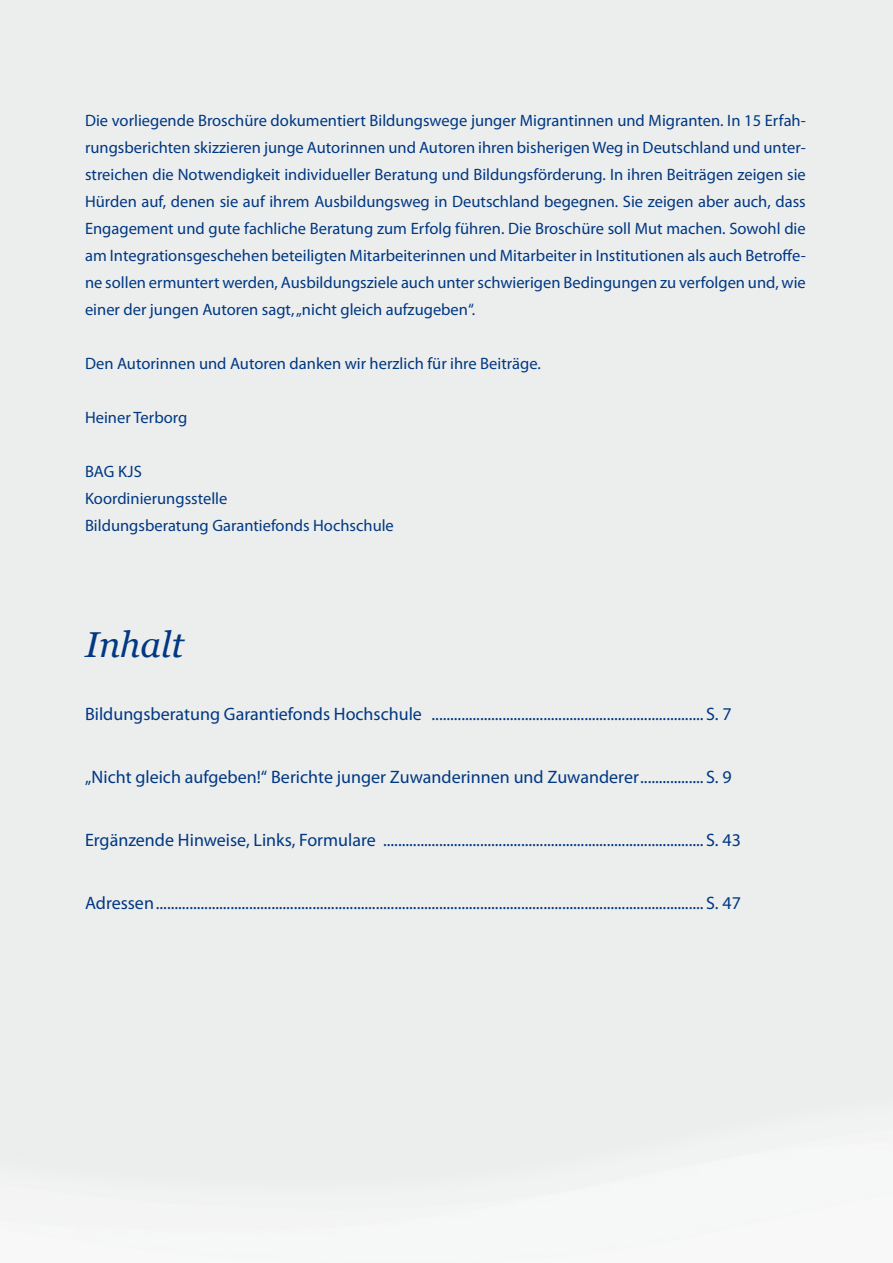
<style>
.page{position:relative;width:893px;height:1263px;background:#eceded}
.page>*{position:absolute;margin:0;border:0;box-sizing:border-box;transform-origin:0 0}
.t1{font:italic 36px "Georgia";color:#003882}
.t2{font:18px "Myriad Pro";color:#003882}
.t3{font:16.5px/27px "Myriad Pro";color:#003882;text-align:justify}
</style>
<div class="page">
<img style="left:0;top:1156px;width:893px;height:107px">
<p class="t3" style="left:85px;top:107px;width:722px">Die vorliegende Broschüre dokumentiert Bildungswege junger Migrantinnen und Migranten. In 15 Erfah&shy;rungsberichten skizzieren junge Autorinnen und Autoren ihren bisherigen Weg in Deutschland und unter&shy;streichen die Notwendigkeit individueller Beratung und Bildungsförderung. In ihren Beiträgen zeigen sie Hürden auf, denen sie auf ihrem Ausbildungsweg in Deutschland begegnen. Sie zeigen aber auch, dass Engagement und gute fachliche Beratung zum Erfolg führen. Die Broschüre soll Mut machen. Sowohl die am Integrationsgeschehen beteiligten Mitarbeiterinnen und Mitarbeiter in Institutionen als auch Betroffe&shy;ne sollen ermuntert werden, Ausbildungsziele auch unter schwierigen Bedingungen zu verfolgen und, wie einer der jungen Autoren sagt, „nicht gleich aufzugeben“.</p>
<p class="t3" style="left:85px;top:350px;width:457px">Den Autorinnen und Autoren danken wir herzlich für ihre Beiträge.</p>
<p class="t3" style="left:85px;top:404px;width:104px">Heiner Terborg</p>
<p class="t3" style="left:85px;top:458px;width:310px;text-align:left">BAG KJS<br>Koordinierungsstelle<br>Bildungsberatung Garantiefonds Hochschule</p>
<h1 class="t1" style="left:85px;top:622px;width:100px">Inhalt</h1>
<p class="t2" style="left:85px;top:703px;width:648px">Bildungsberatung Garantiefonds Hochschule ......................................................................... S. 7</p>
<p class="t2" style="left:85px;top:766px;width:648px">„Nicht gleich aufgeben!“ Berichte junger Zuwanderinnen und Zuwanderer................. S. 9</p>
<p class="t2" style="left:85px;top:829px;width:657px">Ergänzende Hinweise, Links, Formulare ...................................................................................... S. 43</p>
<p class="t2" style="left:85px;top:892px;width:657px">Adressen................................................................................................................................................... S. 47</p>
</div>
